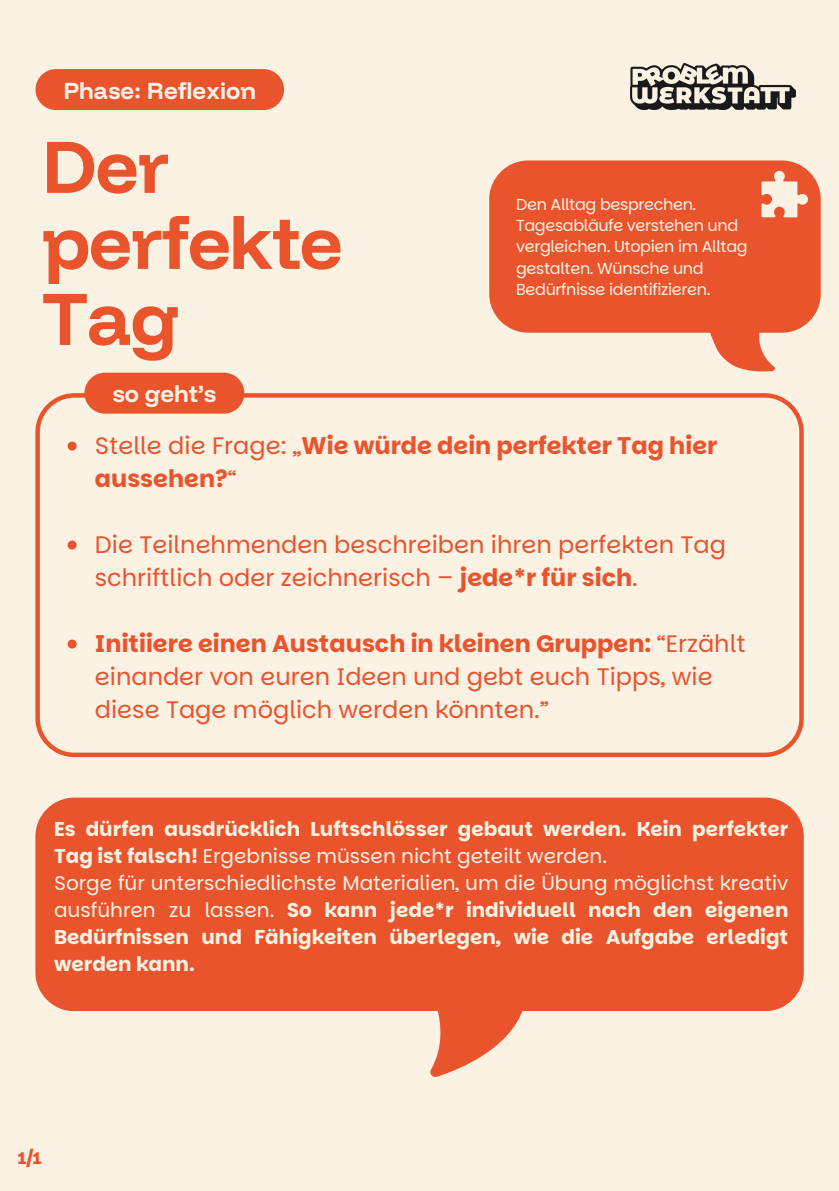
<style>
.page{position:relative;width:839px;height:1191px;background:#fff}
.page>*{position:absolute;margin:0;border:0;box-sizing:border-box;transform-origin:0 0}
.t1{font:700 75.6px/76px "Funnel Display";letter-spacing:-.015em;color:#e9542d}
.t2{font:24px/33px "Parkinsans";color:#e9542d}
.t3{font:700 24px/33px "Parkinsans";color:#e9542d}
.t4{font:700 24px "Funnel Display";color:#fbf2e4}
.t5{font:700 20px/27px "Parkinsans";color:#fbf2e4}
.t6{font:16px/21.4px "Parkinsans";letter-spacing:-.02em;color:#fbf2e4}
.t7{font:800 16px "Parkinsans";color:#e9542d}
.s1{font-weight:400}
.s2{font-weight:700}
</style>
<div class="page">
<div style="left:0;top:0;width:838px;height:1191px;background:#fbf2e4"></div>
<svg style="left:35px;top:393px;width:768px;height:364px"></svg>
<svg style="left:68px;top:442px;width:9px;height:9px"></svg>
<svg style="left:68px;top:541px;width:9px;height:9px"></svg>
<svg style="left:68px;top:640px;width:9px;height:9px"></svg>
<div style="left:35px;top:798px;width:768px;height:213px;background:#e9542d;border-radius:39px"></div>
<img style="left:630px;top:63px;width:165px;height:47px">
<svg style="left:710px;top:329px;width:88px;height:43px"></svg>
<div style="left:489px;top:160px;width:331px;height:173px;background:#e9542d;border-radius:39px"></div>
<svg style="left:430px;top:1011px;width:93px;height:66px"></svg>
<svg style="left:761px;top:171px;width:47px;height:46px"></svg>
<div style="left:35px;top:69px;width:249px;height:41px;background:#e9542d;border-radius:20px"></div>
<svg style="left:84px;top:373px;width:160px;height:41px;background:#ea5d38"></svg>
<p class="t4" style="left:63px;top:75px;width:194px">Phase: Reflexion</p>
<h1 class="t1" style="left:42px;top:127px;width:302px">Der perfekte<br>Tag</h1>
<p class="t4" style="left:112px;top:378px;width:105px">so geht’s</p>
<p class="t6" style="left:516px;top:193px;width:233px">Den Alltag besprechen.<br>Tagesabläufe verstehen und vergleichen. Utopien im Alltag gestalten. Wünsche und<br>Bedürfnisse identifizieren.</p>
<p class="t3" style="left:95px;top:429px;width:624px"><span class="s1">Stelle die Frage: „</span>Wie würde dein perfekter Tag hier aussehen?<span class="s1">“</span></p>
<p class="t2" style="left:95px;top:528px;width:632px">Die Teilnehmenden beschreiben ihren perfekten Tag schriftlich oder zeichnerisch – <span class="s2">jede*r für sich</span>.</p>
<p class="t2" style="left:95px;top:627px;width:652px"><span class="s2">Initiiere einen Austausch in kleinen Gruppen:</span> “Erzählt einander von euren Ideen und gebt euch Tipps, wie diese Tage möglich werden könnten.”</p>
<p class="t5" style="left:54px;top:816px;width:735px">Es dürfen ausdrücklich Luftschlösser gebaut werden. Kein perfekter Tag ist falsch! <span class="s1">Ergebnisse müssen nicht geteilt werden.<br>Sorge für unterschiedlichste Materialien, um die Übung möglichst kreativ ausführen zu lassen.</span> So kann jede*r individuell nach den eigenen Bedürfnissen und Fähigkeiten überlegen, wie die Aufgabe erledigt werden kann.</p>
<p class="t7" style="left:18px;top:1147px;width:25px">1/1</p>
</div>
